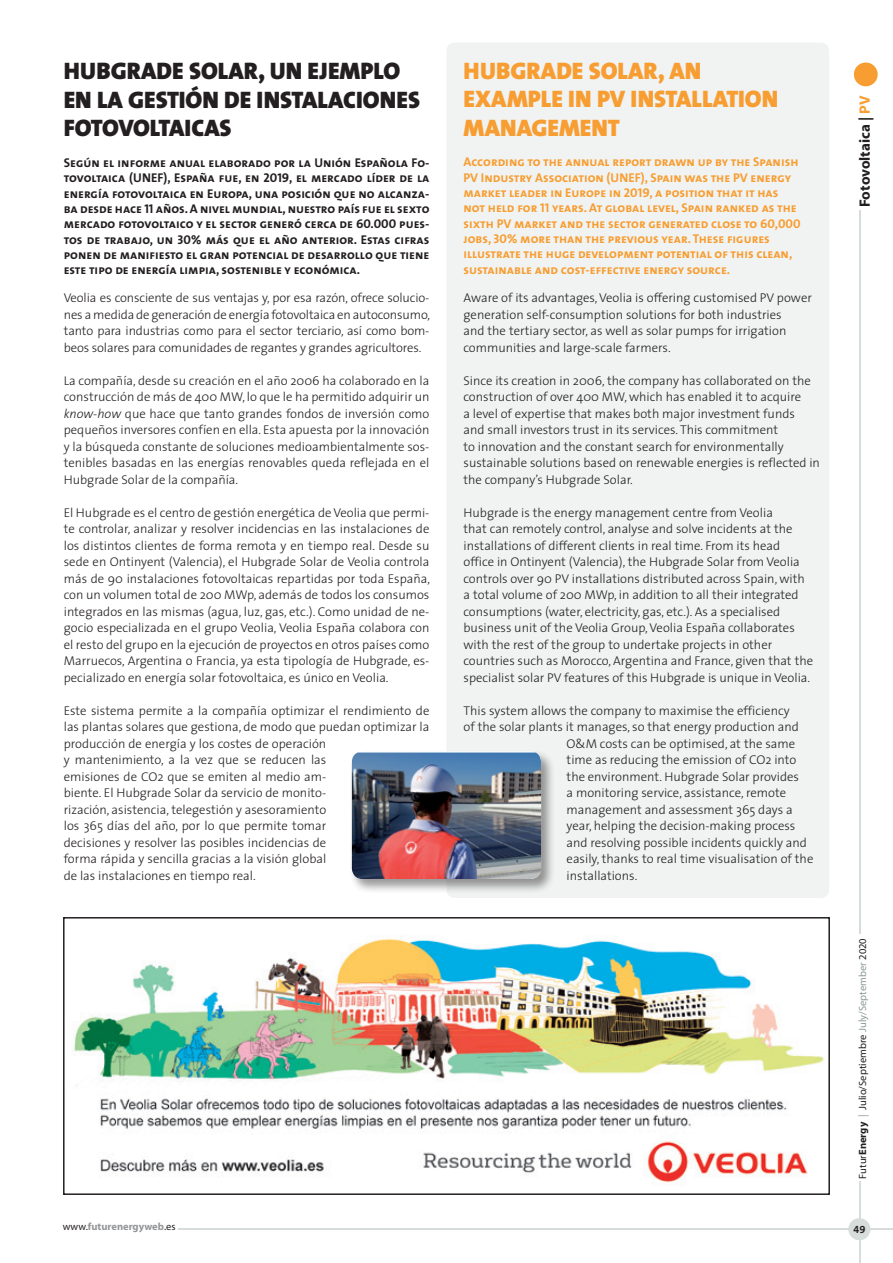
<style>
.page{position:relative;width:893px;height:1263px;background:#fff}
.page>*{position:absolute;margin:0;border:0;box-sizing:border-box;transform-origin:0 0}
.Titular_Grande{font:24px/28.8px "The Sans Black Caps";color:#231f20}
.Titular_Grande-2{font:24px/28.5px "The Sans Black Caps";color:#f89d31}
.t1{font:700 15px "Myriad";color:#231f20}
.Texto{font:300 12.75px/16.5px "The Sans";color:#231f20;text-align:justify}
.Texto_ingles{font:300 12.75px/16.5px "The Sans";color:#231f20}
.Titular_Grande-3{font:12.75px/15.3px "The Sans Bold Caps";color:#231f20;text-align:justify}
.Titular_Grande-4{font:12.75px/15.3px "The Sans Bold Caps";color:#f89d31}
.t2{font:10.5px "Myriad";letter-spacing:.005em;color:#231f20}
.t3{font:700 10.5px "Myriad";color:#939598}
.t4{font:10.5px "The Sans Bold Caps";color:#231f20}
.s1{font-style:italic}
.s2{color:#f89d31}
.s3{font-weight:700}
.s4{color:#8b9b92}
.s5{font-weight:400;color:#231f20}
</style>
<div class="page">
<hr style="left:178px;top:1228px;width:715px;height:2px;background:#d7ddda">
<hr style="left:859px;top:1181px;width:1px;height:82px;background:#d7ddda">
<div style="left:848px;top:1218px;width:22px;height:22px;background:#d7ddda;border-radius:50%"></div>
<div style="left:446px;top:43px;width:383px;height:855px;background:#f0f3f2;border-radius:9px"></div>
<hr style="left:860px;top:210px;width:1px;height:724px;background:#d7ddda">
<div style="left:854px;top:63px;width:24px;height:23px;background:#f89d31;border-radius:50%"></div>
<div style="left:349px;top:749px;width:207px;height:144px;background:#231f20;opacity:.46"></div>
<img style="left:352px;top:752px;width:189px;height:127px">
<img style="left:73px;top:938px;width:751px;height:248px">
<div style="left:63px;top:917px;width:767px;height:278px;border:2px solid #231f20"></div>
<p class="Titular_Grande" style="left:64px;top:56px;width:358px">HUBGRADE SOLAR, UN EJEMPLO<br>EN LA GESTIÓN DE INSTALACIONES<br>FOTOVOLTAICAS</p>
<p class="Titular_Grande-3" style="left:64px;top:155px;width:367px">Según el informe anual elaborado por la Unión Española Fo&shy;tovoltaica (UNEF), España fue, en 2019, el mercado líder de la energía fotovoltaica en Europa, una posición que no alcanza&shy;ba desde hace 11 años. A nivel mundial, nuestro país fue el sexto mercado fotovoltaico y el sector generó cerca de 60.000 pues&shy;tos de trabajo, un 30% más que el año anterior. Estas cifras ponen de manifiesto el gran potencial de desarrollo que tiene este tipo de energía limpia, sostenible y económica.</p>
<p class="Texto" style="left:64px;top:289px;width:368px">Veolia es consciente de sus ventajas y, por esa razón, ofrece solucio&shy;nes a medida de generación de energía fotovoltaica en autoconsumo, tanto para industrias como para el sector terciario, así como bom&shy;beos solares para comunidades de regantes y grandes agricultores.</p>
<p class="Texto" style="left:64px;top:372px;width:367px">La compañía, desde su creación en el año 2006 ha colaborado en la construcción de más de 400 MW, lo que le ha permitido adquirir un <span class="s1">know-how</span> que hace que tanto grandes fondos de inversión como pequeños inversores confíen en ella. Esta apuesta por la innovación y la búsqueda constante de soluciones medioambientalmente sos&shy;tenibles basadas en las energías renovables queda reflejada en el Hubgrade Solar de la compañía.</p>
<p class="Texto" style="left:64px;top:504px;width:368px">El Hubgrade es el centro de gestión energética de Veolia que permi&shy;te controlar, analizar y resolver incidencias en las instalaciones de los distintos clientes de forma remota y en tiempo real. Desde su sede en Ontinyent (Valencia), el Hubgrade Solar de Veolia controla más de 90 instalaciones fotovoltaicas repartidas por toda España, con un volumen total de 200 MWp, además de todos los consumos integrados en las mismas (agua, luz, gas, etc.). Como unidad de ne&shy;gocio especializada en el grupo Veolia, Veolia España colabora con el resto del grupo en la ejecución de proyectos en otros países como Marruecos, Argentina o Francia, ya esta tipología de Hubgrade, es&shy;pecializado en energía solar fotovoltaica, es único en Veolia.</p>
<p class="Texto" style="left:64px;top:702px;width:367px;text-align:left">Este sistema permite a la compañía optimizar el rendimiento de las plantas solares que gestiona, de modo que puedan optimizar la producción de energía y los costes de operación<br>y mantenimiento, a la vez que se reducen las<br>emisiones de CO2 que se emiten al medio am-<br>biente. El Hubgrade Solar da servicio de monito-<br>rización, asistencia, telegestión y asesoramiento<br>los 365 días del año, por lo que permite tomar<br>decisiones y resolver las posibles incidencias de<br>forma rápida y sencilla gracias a la visión global<br>de las instalaciones en tiempo real.</p>
<p class="Titular_Grande-2" style="left:463px;top:56px;width:316px">HUBGRADE SOLAR, AN<br>EXAMPLE IN PV INSTALLATION<br>MANAGEMENT</p>
<p class="Titular_Grande-4" style="left:463px;top:154px;width:339px">According to the annual report drawn up by the Spanish PV Industry Association (UNEF), Spain was the PV energy market leader in Europe in 2019, a position that it has not held for 11 years. At global level, Spain ranked as the sixth PV market and the sector generated close to 60,000 jobs, 30% more than the previous year. These figures illustrate the huge development potential of this clean, sustainable and cost-effective energy source.</p>
<p class="Texto_ingles" style="left:463px;top:289px;width:350px">Aware of its advantages, Veolia is offering customised PV power generation self-consumption solutions for both industries<br>and the tertiary sector, as well as solar pumps for irrigation communities and large-scale farmers.</p>
<p class="Texto_ingles" style="left:463px;top:372px;width:358px">Since its creation in 2006, the company has collaborated on the construction of over 400 MW, which has enabled it to acquire<br>a level of expertise that makes both major investment funds<br>and small investors trust in its services. This commitment<br>to innovation and the constant search for environmentally sustainable solutions based on renewable energies is reflected in the company’s Hubgrade Solar.</p>
<p class="Texto_ingles" style="left:463px;top:504px;width:351px">Hubgrade is the energy management centre from Veolia<br>that can remotely control, analyse and solve incidents at the installations of different clients in real time. From its head office in Ontinyent (Valencia), the Hubgrade Solar from Veolia controls over 90 PV installations distributed across Spain, with a total volume of 200 MWp, in addition to all their integrated consumptions (water, electricity, gas, etc.). As a specialised business unit of the Veolia Group, Veolia España collaborates with the rest of the group to undertake projects in other countries such as Morocco, Argentina and France, given that the specialist solar PV features of this Hubgrade is unique in Veolia.</p>
<p class="Texto_ingles" style="left:463px;top:702px;width:328px">This system allows the company to maximise the efficiency</p>
<p class="Texto_ingles" style="left:463px;top:718px;width:337px">of the solar plants it manages, so that energy production and</p>
<p class="Texto_ingles" style="left:567px;top:735px;width:230px">O&amp;M costs can be optimised, at the same</p>
<p class="Texto_ingles" style="left:567px;top:751px;width:231px">time as reducing the emission of CO2 into</p>
<p class="Texto_ingles" style="left:567px;top:768px;width:234px">the environment. Hubgrade Solar provides</p>
<p class="Texto_ingles" style="left:567px;top:784px;width:221px">a monitoring service, assistance, remote</p>
<p class="Texto_ingles" style="left:567px;top:801px;width:227px">management and assessment 365 days a</p>
<p class="Texto_ingles" style="left:567px;top:817px;width:230px">year, helping the decision-making process</p>
<p class="Texto_ingles" style="left:567px;top:834px;width:242px">and resolving possible incidents quickly and</p>
<p class="Texto_ingles" style="left:567px;top:850px;width:248px">easily, thanks to real time visualisation of the</p>
<p class="Texto_ingles" style="left:567px;top:867px;width:72px">installations.</p>
<p class="t1" style="left:857px;top:207px;width:113px;rotate:-90deg">Fotovoltaica | <span class="s2">PV</span></p>
<p class="t2" style="left:857px;top:1178px;width:242px;rotate:-90deg">Futur<span class="s3">Energy</span> <span class="s4">|</span> Julio/Septiembre <span class="s4">July/September</span> 2020</p>
<p class="t3" style="left:63px;top:1220px;width:114px"><span class="s5">www.</span>futurenergyweb<span class="s5">.es</span></p>
<p class="t4" style="left:854px;top:1220px;width:13px">49</p>
</div>
